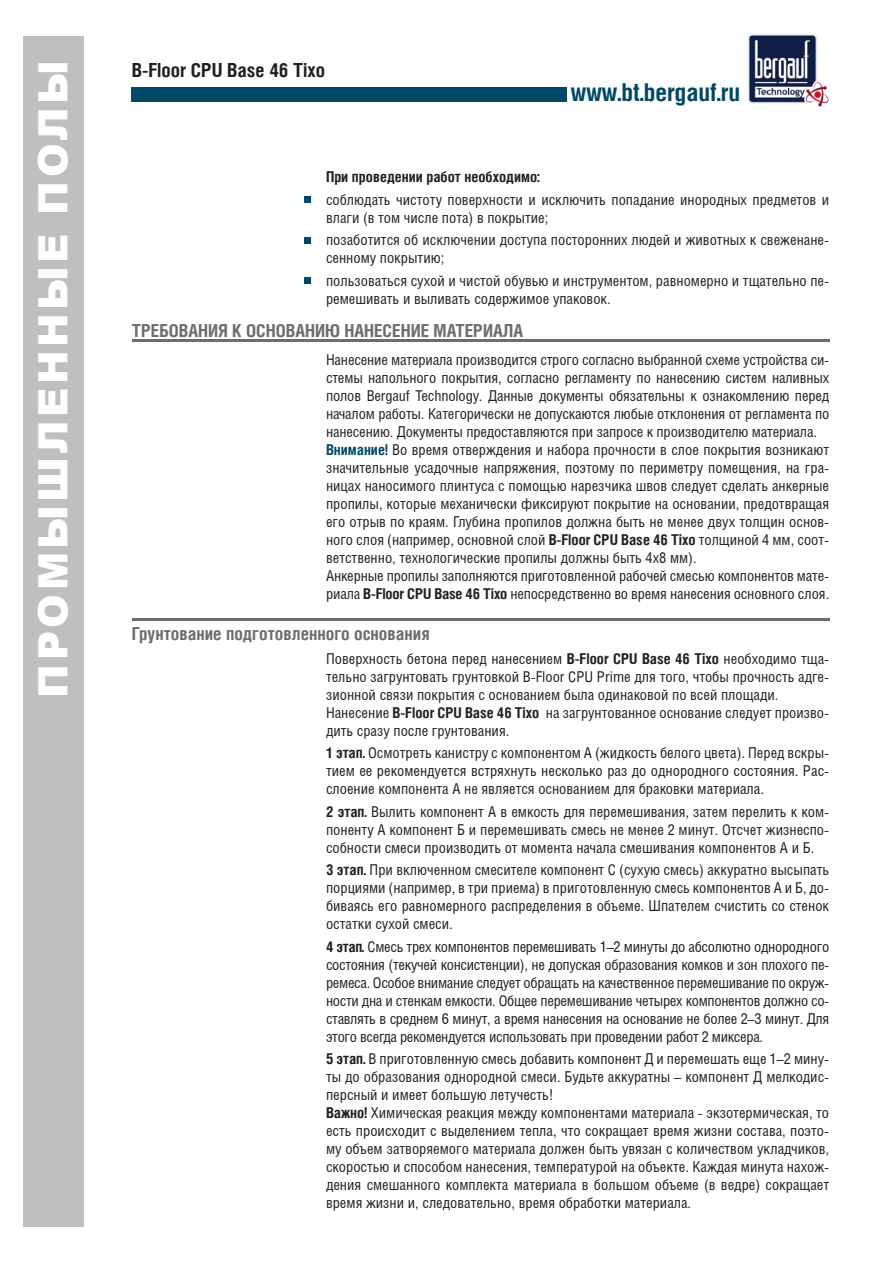
<style>
.page{position:relative;width:893px;height:1263px;background:#fff}
.page>*{position:absolute;margin:0;border:0;box-sizing:border-box;transform-origin:0 0}
.t1{font:900 40.5px "Arial";letter-spacing:.085em;color:#fff}
.t2{font:700 24.75px "Helios Cond";color:#004867}
.t3{font:700 19.5px "Helios Cond";color:#231f20}
.t4{font:700 18px "Helios Cond";color:#6c6d70}
.t5{font:15px/18px "Helios Cond";color:#231f20;text-align:justify}
.t6{font:700 15px "Helios Cond";color:#231f20}
.s1{font-weight:700;color:#004867}
.s2{font-weight:700}
</style>
<div class="page">
<div style="left:23px;top:36px;width:61px;height:1191px;background:#bfbfc0"></div>
<div style="left:132px;top:87px;width:435px;height:15px;background:#004867"></div>
<img style="left:747px;top:34px;width:82px;height:73px">
<hr style="left:132px;top:339px;width:697px;height:3px;background:#6c6d70">
<hr style="left:132px;top:618px;width:697px;height:3px;background:#6c6d70">
<svg style="left:305px;top:197px;width:6px;height:6px"></svg>
<svg style="left:305px;top:238px;width:6px;height:6px"></svg>
<svg style="left:305px;top:278px;width:6px;height:6px"></svg>
<p class="t1" style="left:24px;top:697px;width:639px;rotate:-90deg">ПРОМЫШЛЕННЫЕ ПОЛЫ</p>
<p class="t3" style="left:132px;top:59px;width:195px">B-Floor CPU Base 46 Tixo</p>
<p class="t2" style="left:571px;top:77px;width:171px">www.bt.bergauf.ru</p>
<p class="t6" style="left:326px;top:168px;width:215px">При проведении работ необходимо:</p>
<p class="t5" style="left:326px;top:190px;width:505px">соблюдать чистоту поверхности и исключить попадание инородных предметов и влаги (в том числе пота) в покрытие;</p>
<p class="t5" style="left:326px;top:231px;width:505px">позаботится об исключении доступа посторонних людей и животных к свеженане&shy;сенному покрытию;</p>
<p class="t5" style="left:326px;top:271px;width:505px">пользоваться сухой и чистой обувью и инструментом, равномерно и тщательно пе&shy;ремешивать и выливать содержимое упаковок.</p>
<p class="t4" style="left:132px;top:319px;width:393px">ТРЕБОВАНИЯ К ОСНОВАНИЮ НАНЕСЕНИЕ МАТЕРИАЛА</p>
<p class="t5" style="left:326px;top:351px;width:505px">Нанесение материала производится строго согласно выбранной схеме устройства си&shy;стемы напольного покрытия, согласно регламенту по нанесению систем наливных полов Bergauf Technology. Данные документы обязательны к ознакомлению перед началом работы. Категорически не допускаются любые отклонения от регламента по нанесению. Документы предоставляются при запросе к производителю материала.</p>
<p class="t5" style="left:326px;top:441px;width:505px"><span class="s1">Внимание!</span> Во время отверждения и набора прочности в слое покрытия возникают значительные усадочные напряжения, поэтому по периметру помещения, на гра&shy;ницах наносимого плинтуса с помощью нарезчика швов следует сделать анкерные пропилы, которые механически фиксируют покрытие на основании, предотвращая его отрыв по краям. Глубина пропилов должна быть не менее двух толщин основ&shy;ного слоя (например, основной слой <span class="s2">B-Floor CPU Base 46 Tixo</span> толщиной 4 мм, соот&shy;ветственно, технологические пропилы должны быть 4х8 мм).</p>
<p class="t5" style="left:326px;top:567px;width:505px">Анкерные пропилы заполняются приготовленной рабочей смесью компонентов мате&shy;риала <span class="s2">B-Floor CPU Base 46 Tixo</span> непосредственно во время нанесения основного слоя.</p>
<p class="t4" style="left:132px;top:623px;width:299px">Грунтование подготовленного основания</p>
<p class="t5" style="left:326px;top:649px;width:505px">Поверхность бетона перед нанесением <span class="s2">B-Floor CPU Base 46 Tixo</span> необходимо тща&shy;тельно загрунтовать грунтовкой B-Floor CPU Prime для того, чтобы прочность адге&shy;зионной связи покрытия с основанием была одинаковой по всей площади.</p>
<p class="t5" style="left:326px;top:703px;width:505px">Нанесение <span class="s2">B-Floor CPU Base 46 Tixo</span> на загрунтованное основание следует произво&shy;дить сразу после грунтования.</p>
<p class="t5" style="left:326px;top:743px;width:505px"><span class="s2">1 этап.</span> Осмотреть канистру с компонентом А (жидкость белого цвета). Перед вскры&shy;тием ее рекомендуется встряхнуть несколько раз до однородного состояния. Рас&shy;слоение компонента А не является основанием для браковки материала.</p>
<p class="t5" style="left:326px;top:802px;width:505px"><span class="s2">2 этап.</span> Вылить компонент А в емкость для перемешивания, затем перелить к ком&shy;поненту А компонент Б и перемешивать смесь не менее 2 минут. Отсчет жизнеспо&shy;собности смеси производить от момента начала смешивания компонентов А и Б.</p>
<p class="t5" style="left:326px;top:860px;width:505px"><span class="s2">3 этап.</span> При включенном смесителе компонент С (сухую смесь) аккуратно высыпать порциями (например, в три приема) в приготовленную смесь компонентов А и Б, до&shy;биваясь его равномерного распределения в объеме. Шпателем счистить со стенок остатки сухой смеси.</p>
<p class="t5" style="left:326px;top:937px;width:505px"><span class="s2">4 этап.</span> Смесь трех компонентов перемешивать 1–2 минуты до абсолютно однородного состояния (текучей консистенции), не допуская образования комков и зон плохого пе&shy;ремеса. Особое внимание следует обращать на качественное перемешивание по окруж&shy;ности дна и стенкам емкости. Общее перемешивание четырех компонентов должно со&shy;ставлять в среднем 6 минут, а время нанесения на основание не более 2–3 минут. Для этого всегда рекомендуется использовать при проведении работ 2 миксера.</p>
<p class="t5" style="left:326px;top:1049px;width:505px"><span class="s2">5 этап.</span> В приготовленную смесь добавить компонент Д и перемешать еще 1–2 мину&shy;ты до образования однородной смеси. Будьте аккуратны – компонент Д мелкодис&shy;персный и имеет большую летучесть!</p>
<p class="t5" style="left:326px;top:1103px;width:505px"><span class="s2">Важно!</span> Химическая реакция между компонентами материала - экзотермическая, то есть происходит с выделением тепла, что сокращает время жизни состава, поэто&shy;му объем затворяемого материала должен быть увязан с количеством укладчиков, скоростью и способом нанесения, температурой на объекте. Каждая минута нахож&shy;дения смешанного комплекта материала в большом объеме (в ведре) сокращает время жизни и, следовательно, время обработки материала.</p>
</div>
